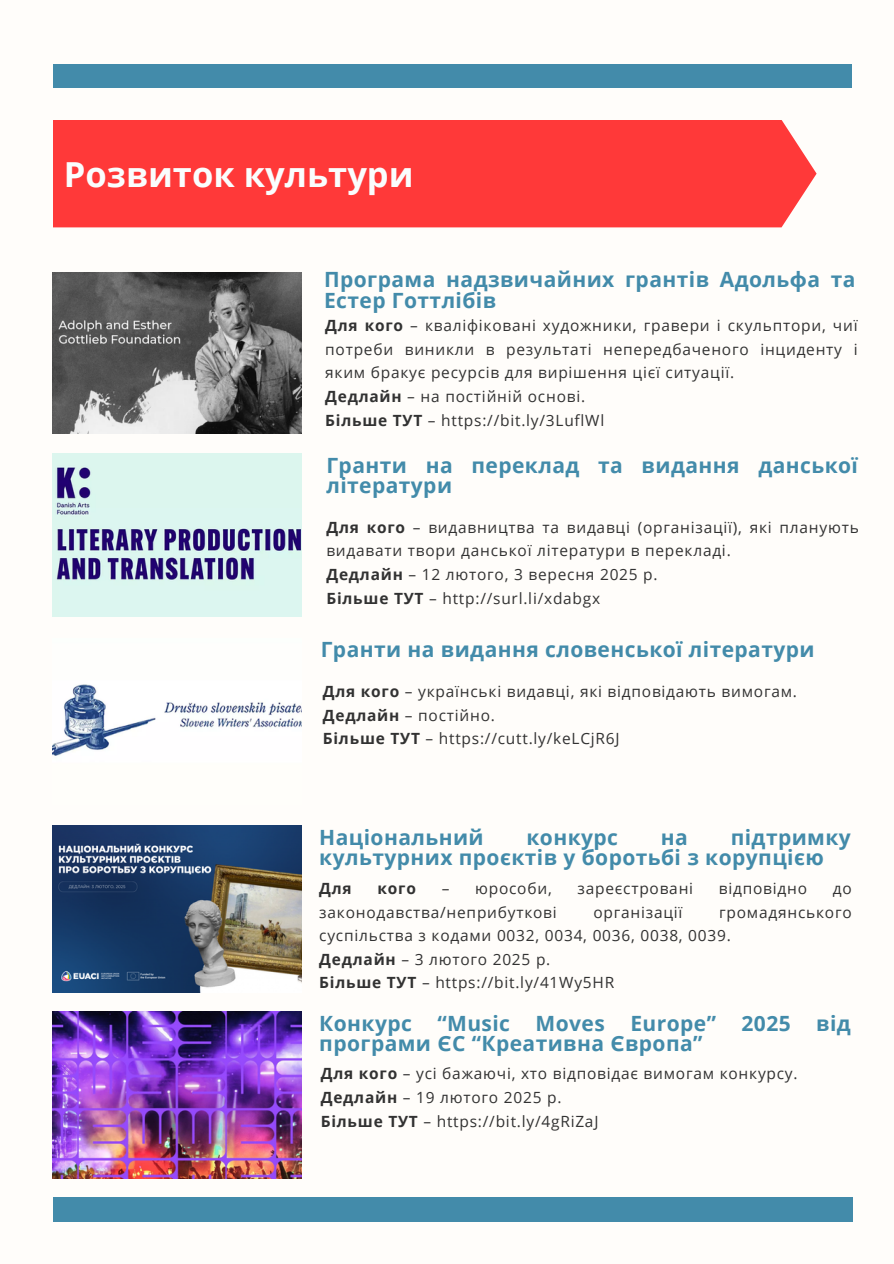
<style>
.page{position:relative;width:894px;height:1264px;background:#fff}
.page>*{position:absolute;margin:0;border:0;box-sizing:border-box;transform-origin:0 0}
.t1{font:700 34.5px "Open Sans";color:#fafdfd}
.t2{font:700 21px/20.2px "Open Sans";letter-spacing:.02em;color:#438baa}
.t3{font:15.45px/23.7px "Open Sans";letter-spacing:.05em;color:#323232}
.t4{font:700 15.45px "Open Sans";letter-spacing:.05em;color:#323232}
.s1{font-weight:700}
</style>
<div class="page">
<div style="left:0;top:0;width:893px;height:1263px;background:#fffdfa"></div>
<div style="left:53px;top:64px;width:797px;height:24px;background:#438baa"></div>
<div style="left:53px;top:1197px;width:799px;height:24px;background:#438baa"></div>
<div style="left:53px;top:120px;width:763px;height:107px;background:#ff3939"></div>
<img style="left:53px;top:684px;width:248px;height:72px">
<img style="left:53px;top:453px;width:248px;height:164px">
<img style="left:53px;top:272px;width:248px;height:161px">
<img style="left:53px;top:826px;width:248px;height:166px">
<img style="left:53px;top:1011px;width:248px;height:167px">
<p class="t1" style="left:64px;top:150px;width:351px">Розвиток культури</p>
<p class="t2" style="left:324px;top:269px;width:533px">Програма надзвичайних грантів Адольфа та<br>Естер Готтлібів</p>
<p class="t3" style="left:325px;top:313px;width:533px;text-align:justify"><span class="s1">Для кого</span> – кваліфіковані художники, гравери і скульптори, чиї потреби виникли в результаті непередбаченого інциденту і яким бракує ресурсів для вирішення цієї ситуації.</p>
<p class="t3" style="left:325px;top:384px;width:261px"><span class="s1">Дедлайн</span> – на постійній основі.</p>
<p class="t3" style="left:325px;top:407px;width:280px"><span class="s1">Більше ТУТ</span> – https://bit.ly/3LuflWl</p>
<p class="t2" style="left:326px;top:454px;width:533px">Гранти на переклад та видання данської літератури</p>
<p class="t3" style="left:326px;top:515px;width:533px"><span class="s1">Для кого</span> – видавництва та видавці (організації), які планують видавати твори данської літератури в перекладі.</p>
<p class="t3" style="left:326px;top:562px;width:332px"><span class="s1">Дедлайн</span> – 12 лютого, 3 вересня 2025 р.</p>
<h2 class="t3" style="left:326px;top:585px;width:275px"><span class="s1">Більше ТУТ</span> – http://surl.li/xdabgx</h2>
<h1 class="t2" style="left:320px;top:639px;width:495px">Гранти на видання словенської літератури</h1>
<p class="t3" style="left:323px;top:679px;width:475px"><span class="s1">Для кого</span> – українські видавці, які відповідають вимогам.</p>
<h2 class="t3" style="left:323px;top:702px;width:173px"><span class="s1">Дедлайн</span> – постійно.</h2>
<p class="t3" style="left:323px;top:726px;width:298px"><span class="s1">Більше ТУТ</span> – https://cutt.ly/keLCjR6J</p>
<h2 class="t2" style="left:319px;top:826px;width:166px">Національний</h2>
<h2 class="t2" style="left:526px;top:826px;width:93px">конкурс</h2>
<h2 class="t2" style="left:660px;top:826px;width:28px">на</h2>
<h2 class="t2" style="left:319px;top:826px;width:533px;text-indent:411px">підтримку культурних проєктів у боротьбі з корупцією</h2>
<p class="t4" style="left:319px;top:877px;width:34px">Для</p>
<p class="t4" style="left:377px;top:877px;width:40px">кого</p>
<p class="t3" style="left:441px;top:876px;width:111px">– юрособи,</p>
<p class="t3" style="left:577px;top:876px;width:117px">зареєстровані</p>
<p class="t3" style="left:718px;top:876px;width:90px">відповідно</p>
<p class="t3" style="left:832px;top:876px;width:20px">до</p>
<p class="t3" style="left:319px;top:899px;width:239px">законодавства/неприбуткові</p>
<p class="t3" style="left:593px;top:899px;width:90px">організації</p>
<p class="t3" style="left:319px;top:899px;width:534px;text-indent:400px">громадянського суспільства з кодами 0032, 0034, 0036, 0038, 0039.</p>
<p class="t3" style="left:319px;top:947px;width:232px"><span class="s1">Дедлайн</span> – 3 лютого 2025 р.</p>
<p class="t3" style="left:319px;top:970px;width:296px"><span class="s1">Більше ТУТ</span> – https://bit.ly/41Wy5HR</p>
<p class="t2" style="left:319px;top:1012px;width:533px">Конкурс “Music Moves Europe” 2025 від програми ЄС “Креативна Європа”</p>
<h2 class="t3" style="left:320px;top:1061px;width:478px"><span class="s1">Для кого</span> – усі бажаючі, хто відповідає вимогам конкурсу.</h2>
<p class="t3" style="left:320px;top:1085px;width:242px"><span class="s1">Дедлайн</span> – 19 лютого 2025 р.</p>
<p class="t3" style="left:320px;top:1108px;width:279px"><span class="s1">Більше ТУТ</span> – https://bit.ly/4gRiZaJ</p>
</div>
